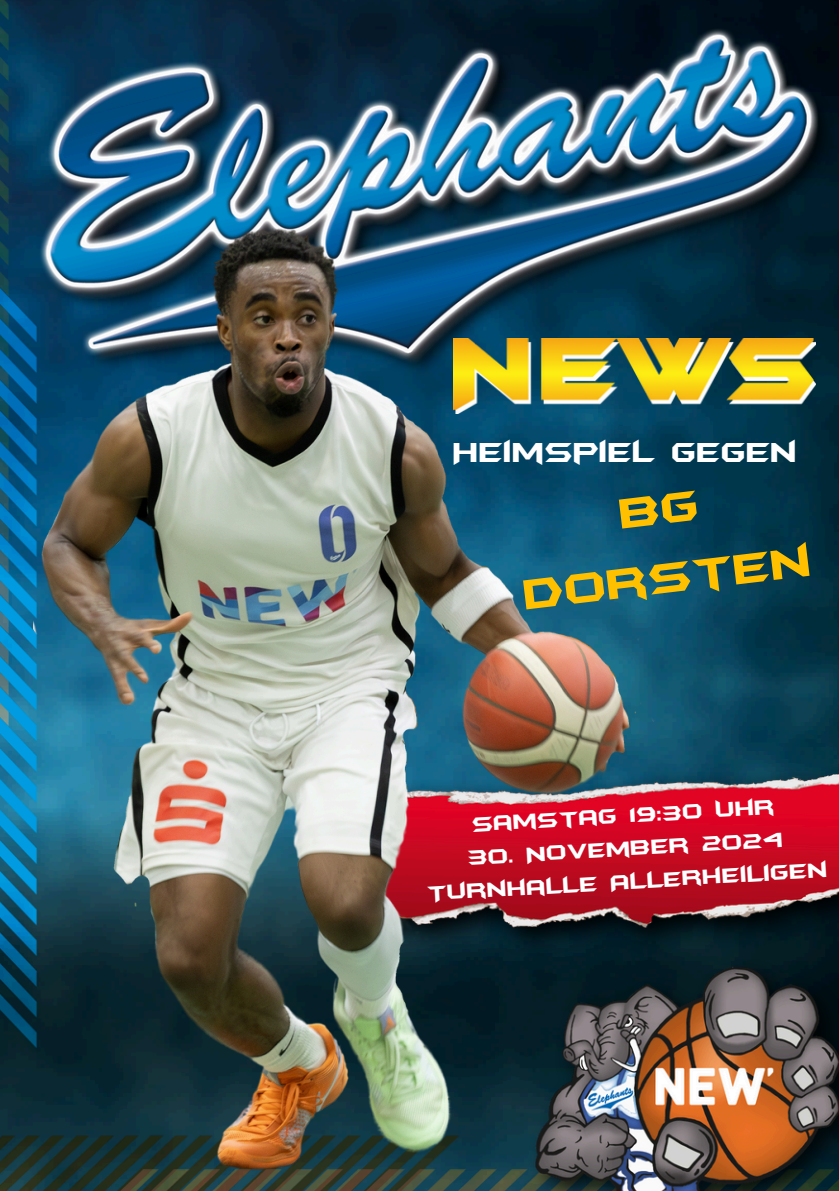
<style>
.page{position:relative;width:839px;height:1191px;background:#fff}
.page>*{position:absolute;margin:0;border:0;box-sizing:border-box;transform-origin:0 0}
.t1{font:49.4px/69px "Batman Forever Alternate";color:#ffc000;text-align:center}
.t2{font:32px "Batman Forever Alternate";color:#fff}
.t3{font:24px "Batman Forever Alternate";color:#fff}
</style>
<div class="page">
<img style="left:0;top:0;width:838px;height:1191px">
<img style="left:26px;top:21px;width:812px;height:1170px">
<img style="left:662px;top:338px;width:153px;height:75px">
<img style="left:33px;top:199px;width:629px;height:992px">
<h1 class="t2" style="left:454px;top:436px;width:346px">Heimspiel gegen</h1>
<p class="t1" style="left:512px;top:493px;width:291px;rotate:-7deg">Bg dorsten</p>
<p class="t3" style="left:472px;top:812px;width:305px;rotate:-3deg">samstag 19:30 Uhr</p>
<p class="t3" style="left:467px;top:845px;width:317px;rotate:-3deg">30. November 2024</p>
<h2 class="t3" style="left:427px;top:880px;width:403px;rotate:-3deg">Turnhalle Allerheiligen</h2>
</div>
